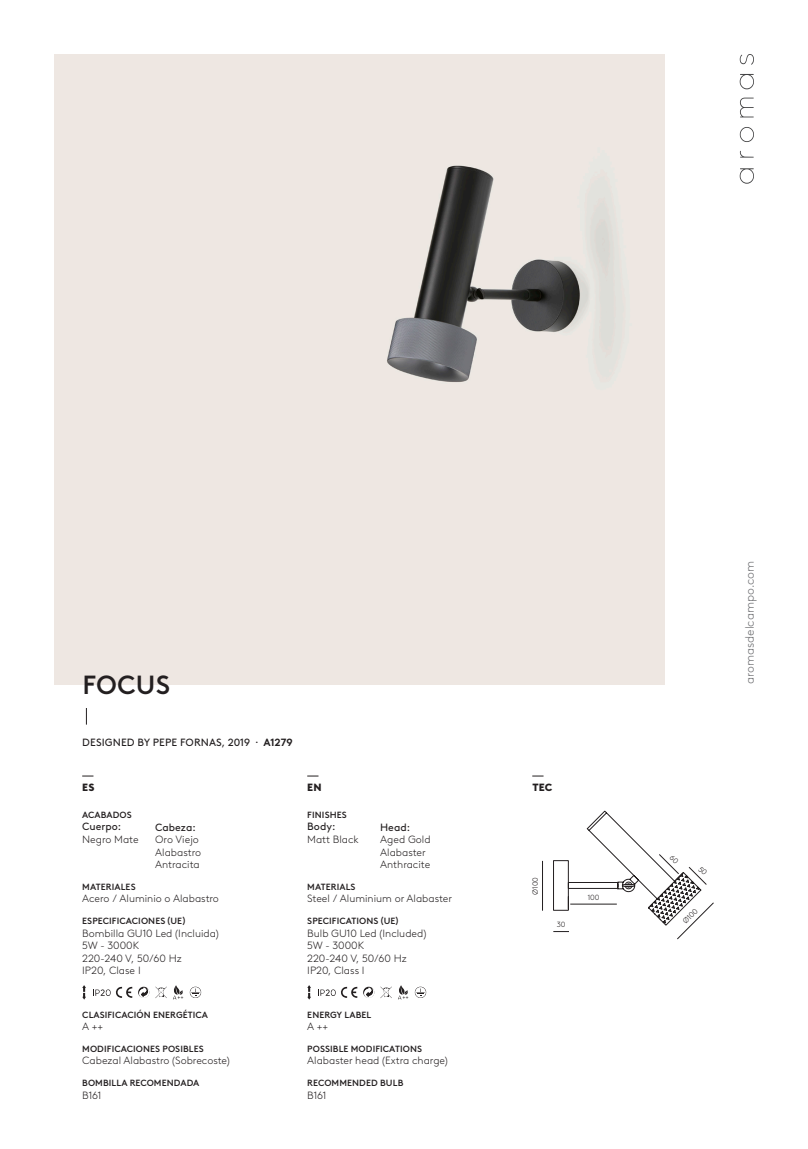
<style>
.page{position:relative;width:808px;height:1149px;background:#fff}
.page>*{position:absolute;margin:0;border:0;box-sizing:border-box;transform-origin:0 0}
.t1{font:500 26.25px "Brown LL";letter-spacing:.01em;color:#231f20}
.t2{font:300 12px "Brown LL";color:#6c6d70}
.t3{font:300 10.5px "Brown LL";color:#231f20}
.t4{font:10.5px "Brown LL";color:#231f20}
.t5{font:900 10.5px "Brown LL";letter-spacing:.01em;color:#231f20}
.t6{font:500 9px "Brown LL";letter-spacing:.01em;color:#231f20}
.t7{font:300 7.5px "Brown LL";color:#231f20}
.s1{font-weight:700}
</style>
<div class="page">
<svg style="left:740px;top:168px;width:14px;height:16px"></svg>
<svg style="left:740px;top:74px;width:14px;height:15px"></svg>
<svg style="left:740px;top:151px;width:14px;height:6px"></svg>
<svg style="left:740px;top:127px;width:14px;height:15px"></svg>
<svg style="left:740px;top:98px;width:14px;height:19px"></svg>
<svg style="left:740px;top:54px;width:14px;height:11px"></svg>
<div style="left:54px;top:54px;width:610px;height:630px;background:#eee7e2"></div>
<svg style="left:86px;top:708px;width:1px;height:16px"></svg>
<hr style="left:542px;top:860px;width:1px;height:50px;background:#231f20">
<svg style="left:82px;top:985px;width:4px;height:14px"></svg>
<svg style="left:138px;top:986px;width:11px;height:12px"></svg>
<svg style="left:155px;top:986px;width:12px;height:11px"></svg>
<svg style="left:93px;top:986px;width:39px;height:11px"></svg>
<svg style="left:173px;top:985px;width:10px;height:14px"></svg>
<svg style="left:190px;top:986px;width:11px;height:11px"></svg>
<svg style="left:307px;top:985px;width:4px;height:14px"></svg>
<svg style="left:363px;top:986px;width:11px;height:12px"></svg>
<svg style="left:380px;top:986px;width:12px;height:11px"></svg>
<svg style="left:318px;top:986px;width:39px;height:11px"></svg>
<svg style="left:398px;top:985px;width:10px;height:14px"></svg>
<svg style="left:415px;top:986px;width:11px;height:11px"></svg>
<svg style="left:553px;top:810px;width:161px;height:129px"></svg>
<p class="t1" style="left:82px;top:664px;width:89px">FOCUS</p>
<p class="t4" style="left:82px;top:734px;width:212px">DESIGNED BY PEPE FORNAS, 2019 · <span class="s1">A1279</span></p>
<p class="t5" style="left:82px;top:779px;width:14px">ES</p>
<p class="t5" style="left:307px;top:779px;width:16px">EN</p>
<p class="t5" style="left:532px;top:779px;width:21px">TEC</p>
<p class="t6" style="left:82px;top:807px;width:51px">ACABADOS</p>
<p class="t4" style="left:82px;top:818px;width:41px">Cuerpo:</p>
<p class="t3" style="left:82px;top:831px;width:58px">Negro Mate</p>
<p class="t6" style="left:82px;top:879px;width:55px">MATERIALES</p>
<p class="t3" style="left:82px;top:891px;width:138px">Acero / Aluminio o Alabastro</p>
<p class="t6" style="left:82px;top:913px;width:105px">ESPECIFICACIONES (UE)</p>
<p class="t3" style="left:82px;top:925px;width:138px">Bombilla GU10 Led (Incluida)</p>
<p class="t3" style="left:82px;top:937px;width:58px">5W - 3000K</p>
<p class="t3" style="left:82px;top:950px;width:101px">220-240 V, 50/60 Hz</p>
<p class="t3" style="left:82px;top:963px;width:60px">IP20, Clase I</p>
<p class="t6" style="left:82px;top:1007px;width:127px">CLASIFICACIÓN ENERGÉTICA</p>
<p class="t3" style="left:82px;top:1018px;width:22px">A ++</p>
<p class="t6" style="left:82px;top:1041px;width:123px">MODIFICACIONES POSIBLES</p>
<p class="t3" style="left:82px;top:1053px;width:149px">Cabezal Alabastro (Sobrecoste)</p>
<p class="t6" style="left:82px;top:1075px;width:119px">BOMBILLA RECOMENDADA</p>
<p class="t3" style="left:82px;top:1087px;width:20px">B161</p>
<p class="t4" style="left:155px;top:818px;width:42px">Cabeza:</p>
<p class="t3" style="left:155px;top:831px;width:45px">Oro Viejo</p>
<p class="t3" style="left:155px;top:844px;width:47px">Alabastro</p>
<p class="t3" style="left:155px;top:857px;width:46px">Antracita</p>
<p class="t6" style="left:307px;top:807px;width:41px">FINISHES</p>
<p class="t4" style="left:307px;top:818px;width:30px">Body:</p>
<p class="t3" style="left:307px;top:831px;width:53px">Matt Black</p>
<p class="t4" style="left:380px;top:818px;width:31px">Head:</p>
<p class="t3" style="left:380px;top:831px;width:52px">Aged Gold</p>
<p class="t3" style="left:380px;top:844px;width:47px">Alabaster</p>
<p class="t3" style="left:380px;top:857px;width:52px">Anthracite</p>
<p class="t6" style="left:307px;top:879px;width:50px">MATERIALS</p>
<p class="t3" style="left:307px;top:891px;width:146px">Steel / Aluminium or Alabaster</p>
<p class="t6" style="left:307px;top:913px;width:93px">SPECIFICATIONS (UE)</p>
<p class="t3" style="left:307px;top:925px;width:121px">Bulb GU10 Led (Included)</p>
<p class="t3" style="left:307px;top:937px;width:58px">5W - 3000K</p>
<p class="t3" style="left:307px;top:950px;width:101px">220-240 V, 50/60 Hz</p>
<p class="t3" style="left:307px;top:963px;width:59px">IP20, Class I</p>
<p class="t6" style="left:307px;top:1007px;width:66px">ENERGY LABEL</p>
<p class="t3" style="left:307px;top:1018px;width:22px">A ++</p>
<p class="t6" style="left:307px;top:1041px;width:116px">POSSIBLE MODIFICATIONS</p>
<p class="t3" style="left:307px;top:1053px;width:142px">Alabaster head (Extra charge)</p>
<p class="t6" style="left:307px;top:1075px;width:98px">RECOMMENDED BULB</p>
<p class="t3" style="left:307px;top:1087px;width:20px">B161</p>
<p class="t7" style="left:530px;top:894px;width:19px;rotate:-90deg">Ø100</p>
<p class="t7" style="left:557px;top:918px;width:10px">30</p>
<p class="t7" style="left:588px;top:891px;width:13px">100</p>
<p class="t2" style="left:741px;top:684px;width:125px;rotate:-90deg">aromasdelcampo.com</p>
<p class="t7" style="left:680px;top:918px;width:19px;rotate:-45deg">Ø100</p>
</div>
